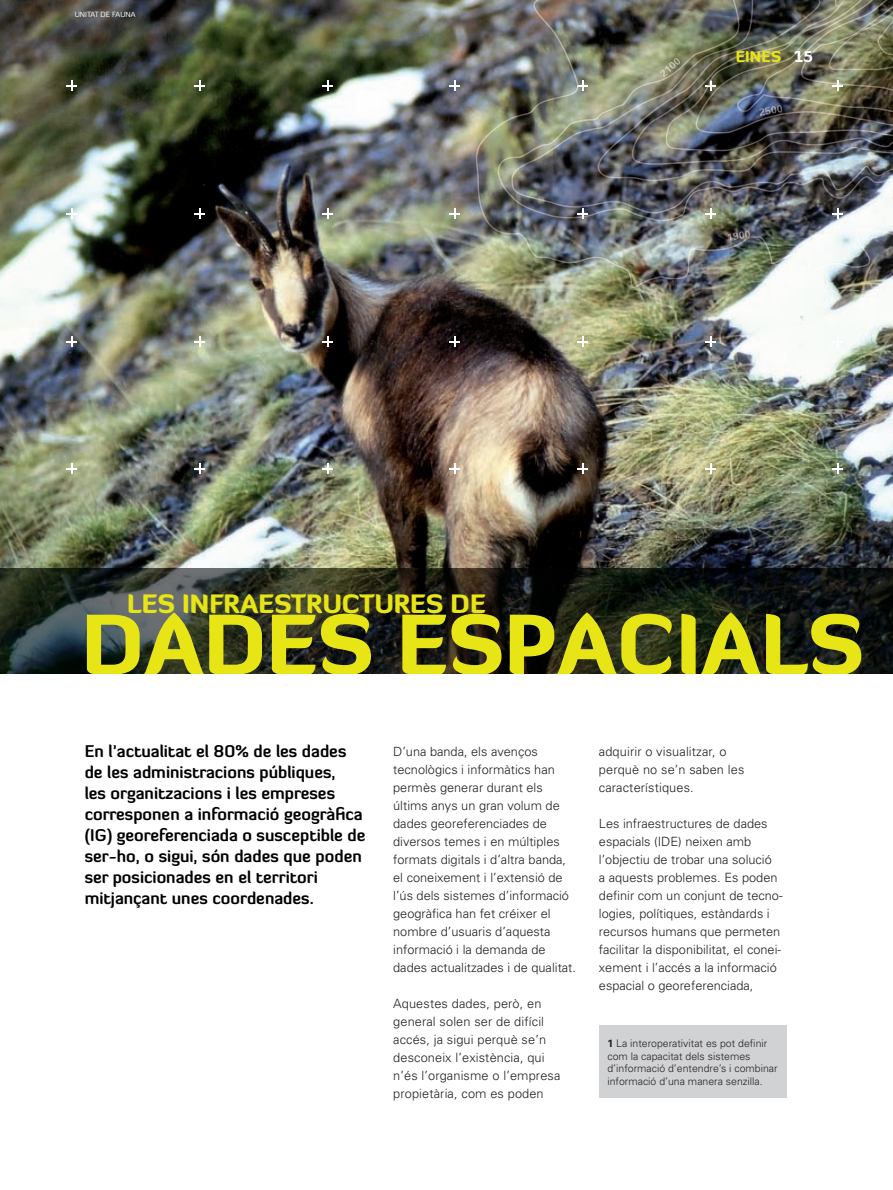
<style>
.page{position:relative;width:893px;height:1190px;background:#fff}
.page>*{position:absolute;margin:0;border:0;box-sizing:border-box;transform-origin:0 0}
.t1{font:900 82.5px "Diavlo";color:#e7e515}
.t2{font:900 25.5px "Diavlo";color:#e7e515}
.t3{font:700 16.5px/21px "Diavlo";color:#000}
.t4{font:900 15px "Diavlo";letter-spacing:.01em;color:#e7e515}
.t5{font:900 15px "Diavlo";color:#fff}
.t6{font:300 12.75px/18px "Univers";color:#231f20}
.t7{font:300 10.5px/12.6px "Univers";color:#231f20}
.t8{font:7.5px "Diavlo";color:#fff}
.s1{font-weight:700}
</style>
<div class="page">
<img style="left:0;top:0;width:893px;height:568px">
<img style="left:0;top:568px;width:893px;height:106px">
<div style="left:599px;top:1026px;width:187px;height:72px;background:#d1d2d4"></div>
<svg style="left:67px;top:81px;width:10px;height:10px"></svg>
<svg style="left:194px;top:81px;width:11px;height:10px"></svg>
<svg style="left:322px;top:81px;width:10px;height:10px"></svg>
<svg style="left:449px;top:81px;width:11px;height:10px"></svg>
<svg style="left:67px;top:208px;width:10px;height:11px"></svg>
<svg style="left:194px;top:208px;width:11px;height:11px"></svg>
<svg style="left:322px;top:208px;width:10px;height:11px"></svg>
<svg style="left:449px;top:208px;width:11px;height:11px"></svg>
<svg style="left:67px;top:336px;width:10px;height:10px"></svg>
<svg style="left:194px;top:336px;width:11px;height:10px"></svg>
<svg style="left:322px;top:336px;width:10px;height:10px"></svg>
<svg style="left:449px;top:336px;width:11px;height:10px"></svg>
<svg style="left:577px;top:336px;width:10px;height:10px"></svg>
<svg style="left:705px;top:336px;width:10px;height:10px"></svg>
<svg style="left:832px;top:336px;width:10px;height:10px"></svg>
<svg style="left:67px;top:463px;width:10px;height:11px"></svg>
<svg style="left:194px;top:463px;width:11px;height:11px"></svg>
<svg style="left:322px;top:463px;width:10px;height:11px"></svg>
<svg style="left:449px;top:463px;width:11px;height:11px"></svg>
<svg style="left:577px;top:463px;width:10px;height:11px"></svg>
<svg style="left:705px;top:463px;width:10px;height:11px"></svg>
<svg style="left:832px;top:463px;width:10px;height:11px"></svg>
<img style="left:862px;top:0;width:31px;height:214px">
<img style="left:497px;top:0;width:365px;height:221px">
<svg style="left:577px;top:208px;width:10px;height:11px"></svg>
<img style="left:525px;top:0;width:50px;height:115px">
<img style="left:574px;top:72px;width:4px;height:21px">
<img style="left:476px;top:113px;width:49px;height:128px">
<img style="left:724px;top:236px;width:50px;height:28px">
<img style="left:823px;top:228px;width:70px;height:40px">
<img style="left:525px;top:237px;width:199px;height:51px">
<img style="left:773px;top:252px;width:51px;height:21px">
<svg style="left:577px;top:81px;width:10px;height:10px"></svg>
<img style="left:659px;top:57px;width:22px;height:21px">
<img style="left:758px;top:105px;width:24px;height:11px">
<img style="left:727px;top:230px;width:23px;height:11px">
<p class="t8" style="left:75px;top:10px;width:62px">UNITAT DE FAUNA</p>
<p class="t4" style="left:735px;top:47px;width:47px">EINES</p>
<p class="t5" style="left:794px;top:47px;width:20px">15</p>
<h2 class="t2" style="left:127px;top:587px;width:360px">LES INFRAESTRUCTURES DE</h2>
<h1 class="t1" style="left:82px;top:591px;width:784px">DADES ESPACIALS</h1>
<p class="t3" style="left:85px;top:740px;width:282px">En l’actualitat el 80% de les dades de les administracions públiques,<br>les organitzacions i les empreses corresponen a informació geogràfica (IG) georeferenciada o susceptible de ser-ho, o sigui, són dades que poden ser posicionades en el territori mitjançant unes coordenades.</p>
<p class="t6" style="left:393px;top:742px;width:184px">D’una banda, els avenços tecnològics i informàtics han permès generar durant els últims anys un gran volum de dades georeferenciades de diversos temes i en múltiples formats digitals i d’altra banda, el coneixement i l’extensió de l’ús dels sistemes d’informació geogràfica han fet créixer el nombre d’usuaris d’aquesta informació i la demanda de dades actualitzades i de qualitat.</p>
<p class="t6" style="left:393px;top:994px;width:169px">Aquestes dades, però, en general solen ser de difícil accés, ja sigui perquè se’n desconeix l’existència, qui n’és l’organisme o l’empresa propietària, com es poden</p>
<p class="t6" style="left:599px;top:742px;width:147px">adquirir o visualitzar, o perquè no se’n saben les característiques.</p>
<p class="t6" style="left:599px;top:814px;width:185px">Les infraestructures de dades espacials (IDE) neixen amb l’objectiu de trobar una solució<br>a aquests problemes. Es poden definir com un conjunt de tecno&shy;logies, polítiques, estàndards i recursos humans que permeten facilitar la disponibilitat, el conei&shy;xement i l’accés a la informació espacial o georeferenciada,</p>
<p class="t7" style="left:607px;top:1037px;width:172px"><span class="s1">1</span> La interoperativitat es pot definir com la capacitat dels sistemes d’informació d’entendre’s i combinar informació d’una manera senzilla.</p>
</div>
